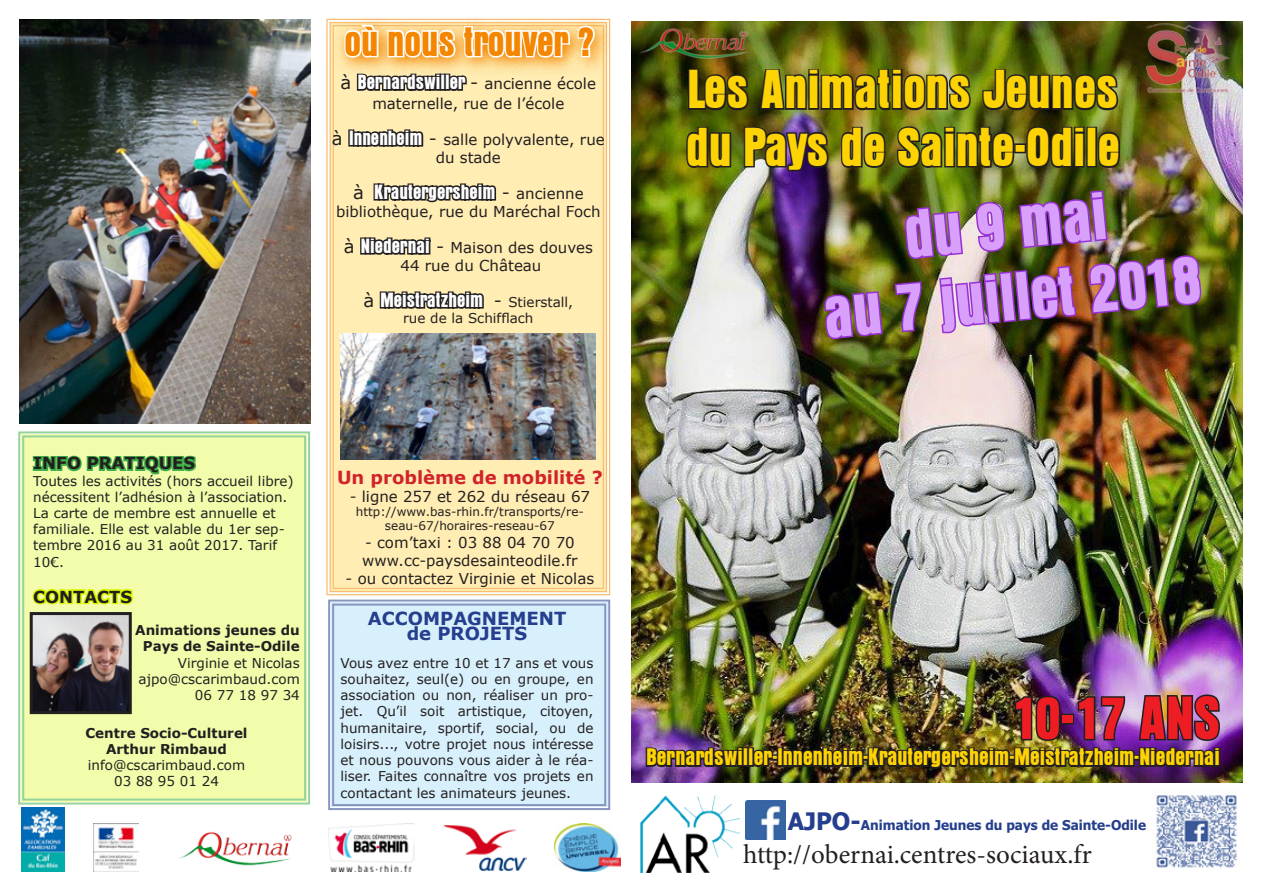
<style>
.page{position:relative;width:1263px;height:893px;background:#fff}
.page>*{position:absolute;margin:0;border:0;box-sizing:border-box;transform-origin:0 0}
.t1{font:60px "Aura";color:#d8a0fb}
.t2{font:54px "Aura";color:#ee1d23}
.t3{font:48px "Aura";color:#fed304}
.t4{font:36px "Aura";color:#f48600}
.t5{font:27px "Minion Pro";color:#231f20}
.t6{font:21px "Aura";color:#fed304}
.t7{font:18px "Aura";color:#fff}
.t8{font:700 18px "Verdana";color:#253f8e}
.t9{font:700 18px "Verdana";color:#d1232a}
.t10{font:700 16.5px "Verdana";color:#231f20}
.t11{font:15px/18px "Verdana";color:#231f20;text-align:center}
.t12{font:13.5px/16.2px "Verdana";color:#231f20}
.t13{font:700 13.5px "Verdana";color:#231f20}
.t14{font:700 13.5px "Tahoma";color:#253f8e}
.t15{font:12px/14.4px "Verdana";color:#231f20;text-align:center}
.s1{font-family:"Verdana";color:#231f20}
.s2{font-family:"Verdana";font-size:15px;color:#231f20}
.s3{font-size:18px}
.s4{font-family:"Aura";font-size:18px;color:#fff}
.s5{font-family:"Verdana";font-size:13.5px;color:#231f20}
.s6{font-size:24px}
</style>
<div class="page">
<img style="left:631px;top:21px;width:611px;height:761px">
<svg style="left:326px;top:18px;width:285px;height:578px;background:#fde8b1"></svg>
<img style="left:21px;top:807px;width:44px;height:65px">
<img style="left:178px;top:832px;width:114px;height:34px">
<img style="left:328px;top:823px;width:86px;height:49px">
<img style="left:443px;top:825px;width:83px;height:47px">
<img style="left:554px;top:823px;width:67px;height:49px">
<img style="left:93px;top:823px;width:45px;height:49px">
<img style="left:631px;top:21px;width:123px;height:43px">
<svg style="left:686px;top:68px;width:64px;height:44px;background:#38340f"></svg>
<img style="left:758px;top:68px;width:215px;height:44px">
<img style="left:981px;top:68px;width:139px;height:44px">
<svg style="left:684px;top:125px;width:49px;height:45px;background:#42490f"></svg>
<img style="left:742px;top:125px;width:88px;height:48px">
<svg style="left:839px;top:125px;width:48px;height:45px;background:#605f29"></svg>
<img style="left:895px;top:125px;width:121px;height:45px">
<div style="left:1014px;top:143px;width:12px;height:10px;border:3px solid #231f20"></div>
<svg style="left:1024px;top:125px;width:62px;height:45px;background:#343416"></svg>
<div style="left:1086px;top:127px;width:11px;height:40px;border:3px solid #231f20"></div>
<svg style="left:1096px;top:130px;width:26px;height:40px"></svg>
<img style="left:640px;top:817px;width:99px;height:55px">
<img style="left:822px;top:290px;width:62px;height:51px">
<img style="left:893px;top:189px;width:311px;height:145px">
<svg style="left:334px;top:17px;width:277px;height:59px"></svg>
<svg style="left:342px;top:23px;width:254px;height:306px;background:#e9d6a2"></svg>
<img style="left:340px;top:333px;width:255px;height:126px">
<svg style="left:18px;top:431px;width:293px;height:374px;background:#ecf9ab"></svg>
<svg style="left:31px;top:451px;width:167px;height:26px;background:#9cd67b"></svg>
<svg style="left:30px;top:584px;width:105px;height:24px;background:#e4fa55"></svg>
<img style="left:1151px;top:791px;width:87px;height:77px">
<img style="left:746px;top:800px;width:39px;height:40px">
<img style="left:1145px;top:21px;width:85px;height:73px">
<img style="left:644px;top:701px;width:99px;height:116px">
<div style="left:742px;top:747px;width:7px;height:20px;border:3px solid #231f20"></div>
<div style="left:748px;top:747px;width:6px;height:20px;border:3px solid #231f20"></div>
<svg style="left:750px;top:747px;width:25px;height:36px"></svg>
<div style="left:771px;top:755px;width:7px;height:6px;border:3px solid #231f20"></div>
<div style="left:777px;top:747px;width:6px;height:20px;border:3px solid #231f20"></div>
<img style="left:781px;top:693px;width:441px;height:90px">
<img style="left:34px;top:616px;width:94px;height:94px">
<div style="left:30px;top:612px;width:102px;height:102px;border:3px solid #231f20"></div>
<svg style="left:328px;top:599px;width:283px;height:211px;background:#d3eaf8"></svg>
<img style="left:19px;top:19px;width:291px;height:404px">
<p class="t4" style="left:345px;top:21px;width:251px">où nous trouver ?</p>
<p class="t7" style="left:341px;top:72px;width:257px"><span class="s1">à</span> Bernardswiller <span class="s1">-</span> <span class="s2">ancienne école</span></p>
<p class="t11" style="left:372px;top:94px;width:193px">maternelle, rue de l’école</p>
<p class="t11" style="left:332px;top:130px;width:274px"><span class="s3">à</span> <span class="s4">Innenheim</span> <span class="s3">-</span> salle polyvalente, rue du stade</p>
<p class="t7" style="left:353px;top:182px;width:232px"><span class="s1">à</span> Krautergersheim <span class="s1">-</span> <span class="s2">ancienne</span></p>
<p class="t11" style="left:336px;top:202px;width:266px">bibliothèque, rue du Maréchal Foch</p>
<p class="t11" style="left:344px;top:238px;width:251px"><span class="s3">à</span> <span class="s4">Niedernai</span> <span class="s3">-</span> Maison des douves</p>
<p class="t11" style="left:400px;top:256px;width:142px">44 rue du Château</p>
<p class="t7" style="left:363px;top:290px;width:211px"><span class="s1">à</span> Meistratzheim <span class="s1">-</span> <span class="s5">Stierstall,</span></p>
<p class="t12" style="left:403px;top:310px;width:132px">rue de la Schifflach</p>
<p class="t3" style="left:687px;top:62px;width:432px">Les Animations Jeunes</p>
<p class="t3" style="left:686px;top:120px;width:436px">du Pays de Sainte-Odile</p>
<p class="t1" style="left:901px;top:200px;width:205px;rotate:-5deg">du 9 mai</p>
<p class="t1" style="left:821px;top:279px;width:380px;rotate:-5deg">au 7 juillet 2018</p>
<p class="t10" style="left:33px;top:452px;width:163px">INFO PRATIQUES</p>
<p class="t12" style="left:33px;top:472px;width:262px">Toutes les activités (hors accueil libre) nécessitent l’adhésion à l’association.<br>La carte de membre est annuelle et familiale. Elle est valable du 1er sep&shy;tembre 2016 au 31 août 2017. Tarif<br>10€.</p>
<p class="t10" style="left:33px;top:585px;width:100px">CONTACTS</p>
<p class="t13" style="left:135px;top:621px;width:166px">Animations jeunes du</p>
<p class="t13" style="left:143px;top:637px;width:158px">Pays de Sainte-Odile</p>
<p class="t12" style="left:178px;top:654px;width:123px">Virginie et Nicolas</p>
<p class="t12" style="left:138px;top:670px;width:163px">ajpo@cscarimbaud.com</p>
<p class="t12" style="left:195px;top:687px;width:106px">06 77 18 97 34</p>
<p class="t13" style="left:86px;top:723px;width:164px">Centre Socio-Culturel</p>
<p class="t13" style="left:106px;top:739px;width:122px">Arthur Rimbaud</p>
<p class="t12" style="left:88px;top:757px;width:159px">info@cscarimbaud.com</p>
<p class="t12" style="left:114px;top:773px;width:106px">03 88 95 01 24</p>
<p class="t9" style="left:337px;top:464px;width:267px">Un problème de mobilité ?</p>
<p class="t11" style="left:350px;top:487px;width:242px">- ligne 257 et 262 du réseau 67</p>
<p class="t15" style="left:356px;top:504px;width:230px">http://www.bas-rhin.fr/transports/re&shy;seau-67/horaires-reseau-67</p>
<p class="t11" style="left:365px;top:534px;width:211px">- com’taxi : 03 88 04 70 70</p>
<p class="t11" style="left:362px;top:552px;width:217px">www.cc-paysdesainteodile.fr</p>
<p class="t11" style="left:346px;top:570px;width:250px">- ou contactez Virginie et Nicolas</p>
<p class="t8" style="left:368px;top:605px;width:200px">ACCOMPAGNEMENT</p>
<p class="t8" style="left:407px;top:620px;width:122px">de PROJETS</p>
<p class="t12" style="left:340px;top:655px;width:255px;text-align:justify">Vous avez entre 10 et 17 ans et vous souhaitez, seul(e) ou en groupe, en association ou non, réaliser un pro&shy;jet. Qu’il soit artistique, citoyen, humanitaire, sportif, social, ou de loisirs..., votre projet nous intéresse et nous pouvons vous aider à le réa&shy;liser. Faites connaître vos projets en contactant les animateurs jeunes.</p>
<p class="t2" style="left:1011px;top:687px;width:210px">10-17 ANS</p>
<p class="t6" style="left:646px;top:745px;width:575px">Bernardswiller-Innenheim-Krautergersheim-Meistratzheim-Niedernai</p>
<p class="t14" style="left:788px;top:816px;width:360px"><span class="s6">AJPO-</span>Animation Jeunes du pays de Sainte-Odile</p>
<p class="t5" style="left:743px;top:836px;width:350px">http://obernai.centres-sociaux.fr</p>
</div>
